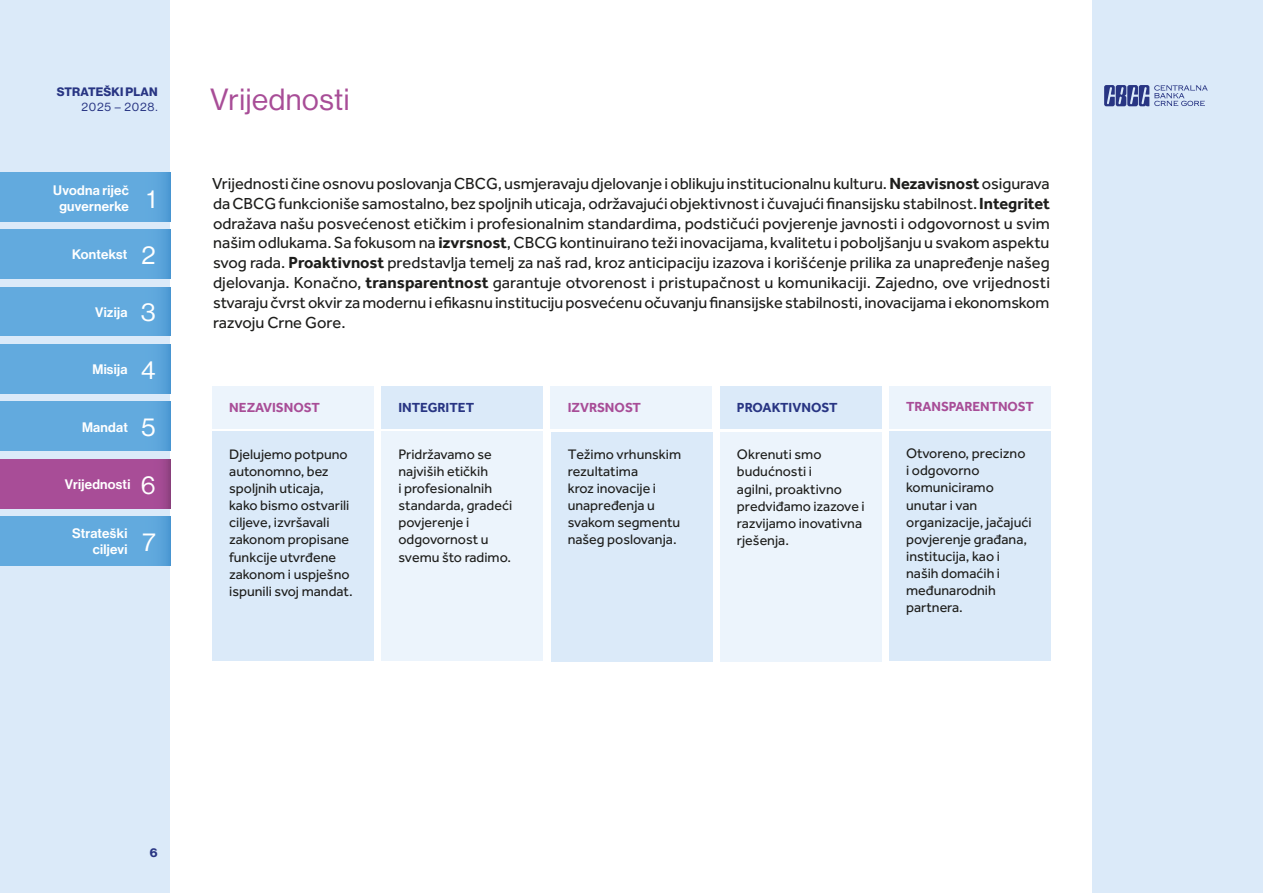
<style>
.page{position:relative;width:1263px;height:893px;background:#fff}
.page>*{position:absolute;margin:0;border:0;box-sizing:border-box;transform-origin:0 0}
.t1{font:30px "N Haas Grotesk DS Pro 55 Rg";letter-spacing:.02em;color:#a84d97}
.t2{font:25.5px "N Haas Grotesk DS Pro 55 Rg";color:#fff}
.t3{font:16.5px/19.8px "Effra";letter-spacing:-.005em;color:#1d1d1b;text-align:justify}
.t4{font:14.25px/17.1px "Effra";color:#1d1d1b}
.t5{font:13.5px/16.2px "N Haas Grotesk DS Pro 65 Md";letter-spacing:.02em;color:#fff;text-align:center}
.t6{font:700 13.5px "Effra";letter-spacing:-.005em;color:#a84d97}
.t7{font:700 13.5px "Effra";color:#283583}
.t8{font:12px "N Haas Grotesk DS Pro 75 Bd";letter-spacing:.015em;color:#283583}
.t9{font:12px "N Haas Grotesk DS Pro 55 Rg";letter-spacing:.07em;color:#283583}
.s1{font-family:"N Haas Grotesk DS Pro 55 Rg";font-size:25.5px}
.s2{font-weight:700}
</style>
<div class="page">
<div style="left:1093px;top:0;width:170px;height:893px;background:#dbeaf9"></div>
<div style="left:0;top:0;width:170px;height:893px;background:#dbeaf9"></div>
<div style="left:0;top:172px;width:170px;height:49px;background:#62aade"></div>
<div style="left:0;top:230px;width:170px;height:49px;background:#62aade"></div>
<div style="left:0;top:287px;width:170px;height:49px;background:#62aade"></div>
<div style="left:0;top:344px;width:170px;height:49px;background:#62aade"></div>
<div style="left:0;top:402px;width:170px;height:49px;background:#62aade"></div>
<div style="left:0;top:517px;width:170px;height:49px;background:#62aade"></div>
<svg style="left:1104px;top:85px;width:104px;height:21px"></svg>
<div style="left:212px;top:431px;width:161px;height:230px;background:#dbeaf9"></div>
<div style="left:212px;top:386px;width:161px;height:42px;background:#ecf4fc"></div>
<div style="left:382px;top:431px;width:161px;height:230px;background:#ecf4fc"></div>
<div style="left:382px;top:386px;width:161px;height:42px;background:#dbeaf9"></div>
<div style="left:551px;top:432px;width:161px;height:229px;background:#dbeaf9"></div>
<div style="left:551px;top:386px;width:161px;height:42px;background:#ecf4fc"></div>
<div style="left:720px;top:432px;width:161px;height:229px;background:#ecf4fc"></div>
<div style="left:720px;top:386px;width:161px;height:42px;background:#dbeaf9"></div>
<div style="left:889px;top:431px;width:161px;height:230px;background:#dbeaf9"></div>
<div style="left:889px;top:386px;width:161px;height:42px;background:#ecf4fc"></div>
<div style="left:0;top:459px;width:170px;height:49px;background:#a84d97"></div>
<p class="t8" style="left:57px;top:84px;width:102px">STRATEŠKI PLAN</p>
<p class="t9" style="left:81px;top:100px;width:78px">2025 – 2028.</p>
<p class="t5" style="left:53px;top:182px;width:77px">Uvodna riječ guvernerke</p>
<p class="t5" style="left:72px;top:247px;width:57px">Kontekst</p>
<p class="t5" style="left:95px;top:304px;width:34px">Vizija</p>
<p class="t5" style="left:92px;top:361px;width:37px">Misija</p>
<p class="t5" style="left:82px;top:419px;width:47px">Mandat</p>
<h2 class="t2" style="left:147px;top:184px;width:10px">1</h2>
<h2 class="t2" style="left:141px;top:241px;width:16px">2</h2>
<h2 class="t2" style="left:141px;top:298px;width:16px">3</h2>
<h2 class="t2" style="left:141px;top:355px;width:16px">4</h2>
<h2 class="t2" style="left:141px;top:413px;width:16px">5</h2>
<p class="t5" style="left:65px;top:476px;width:92px">Vrijednosti <span class="s1">6</span></p>
<p class="t5" style="left:62px;top:476px;width:67px">Vrijednosti</p>
<p class="t5" style="left:72px;top:526px;width:57px;text-align:right">Strateški ciljevi</p>
<h2 class="t2" style="left:142px;top:528px;width:15px">7</h2>
<h1 class="t1" style="left:210px;top:82px;width:141px">Vrijednosti</h1>
<p class="t3" style="left:212px;top:173px;width:839px">Vrijednosti čine osnovu poslovanja CBCG, usmjeravaju djelovanje i oblikuju institucionalnu kulturu. <span class="s2">Nezavisnost</span> osigurava da CBCG funkcioniše samostalno, bez spoljnih uticaja, održavajući objektivnost i čuvajući finansijsku stabilnost. <span class="s2">Integritet </span>odražava našu posvećenost etičkim i profesionalnim standardima, podstičući povjerenje javnosti i odgovornost u svim našim odlukama. Sa fokusom na <span class="s2">izvrsnost</span>, CBCG kontinuirano teži inovacijama, kvalitetu i poboljšanju u svakom aspektu svog rada. <span class="s2">Proaktivnost</span> predstavlja temelj za naš rad, kroz anticipaciju izazova i korišćenje prilika za unapređenje našeg djelovanja. Konačno, <span class="s2">transparentnost</span> garantuje otvorenost i pristupačnost u komunikaciji. Zajedno, ove vrijednosti stvaraju čvrst okvir za modernu i efikasnu instituciju posvećenu očuvanju finansijske stabilnosti, inovacijama i ekonomskom razvoju Crne Gore.</p>
<p class="t6" style="left:229px;top:400px;width:92px">NEZAVISNOST</p>
<p class="t4" style="left:229px;top:445px;width:125px">Djelujemo potpuno autonomno, bez spoljnih uticaja, kako bismo ostvarili ciljeve, izvršavali zakonom propisane funkcije utvrđene zakonom i uspješno ispunili svoj mandat.</p>
<p class="t7" style="left:398px;top:400px;width:77px">INTEGRITET</p>
<p class="t4" style="left:398px;top:445px;width:115px">Pridržavamo se najviših etičkih<br>i profesionalnih standarda, gradeći povjerenje i odgovornost u svemu što radimo.</p>
<p class="t6" style="left:568px;top:400px;width:75px">IZVRSNOST</p>
<p class="t4" style="left:568px;top:445px;width:115px">Težimo vrhunskim rezultatima<br>kroz inovacije i unapređenja u svakom segmentu našeg poslovanja.</p>
<p class="t7" style="left:737px;top:400px;width:102px">PROAKTIVNOST</p>
<p class="t4" style="left:737px;top:446px;width:129px">Okrenuti smo budućnosti i<br>agilni, proaktivno predviđamo izazove i razvijamo inovativna rješenja.</p>
<p class="t6" style="left:906px;top:399px;width:129px">TRANSPARENTNOST</p>
<p class="t4" style="left:906px;top:445px;width:127px">Otvoreno, precizno i odgovorno komuniciramo unutar i van organizacije, jačajući povjerenje građana, institucija, kao i naših domaćih i međunarodnih partnera.</p>
<p class="t8" style="left:150px;top:846px;width:9px">6</p>
</div>
